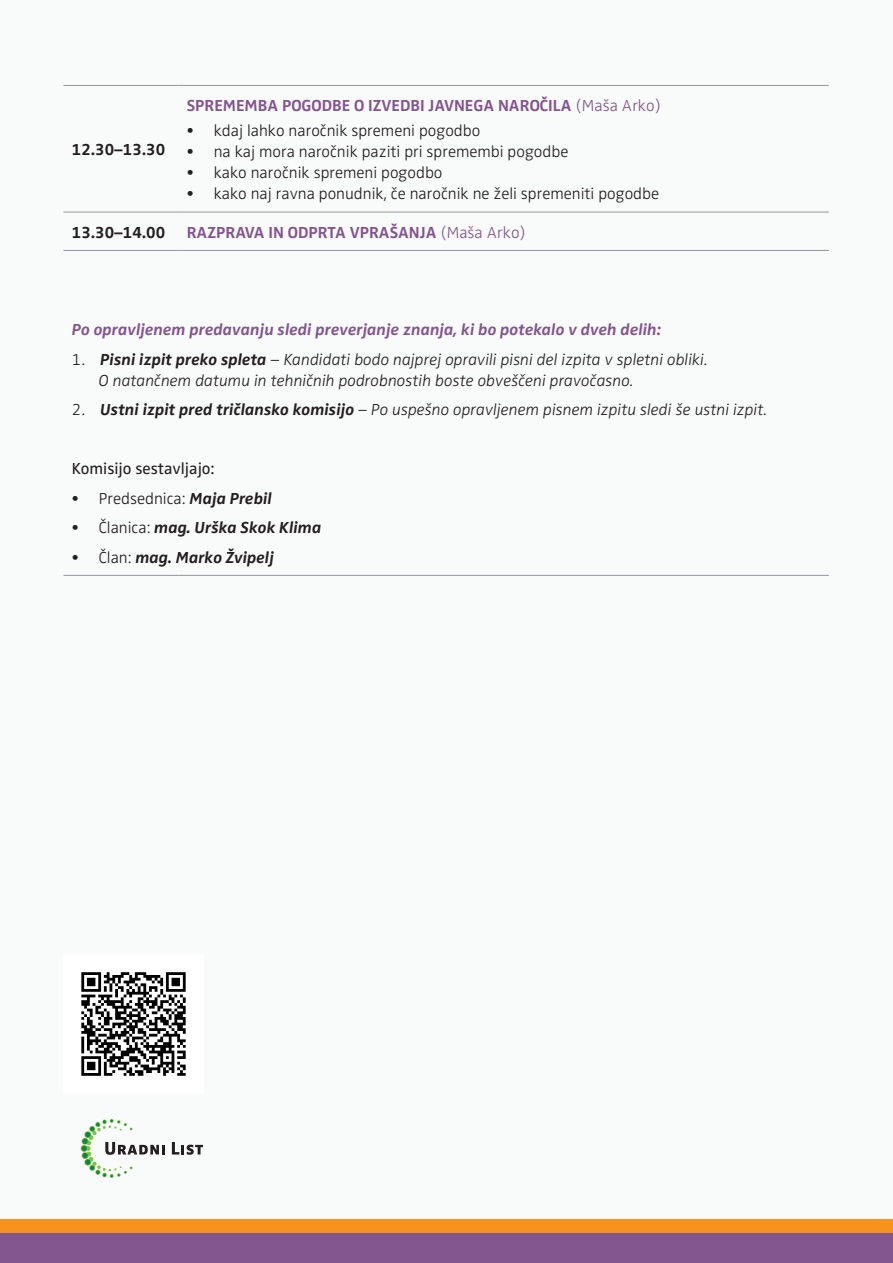
<style>
.page{position:relative;width:893px;height:1263px;background:#f9fafa}
.page>*{position:absolute;margin:0;border:0;box-sizing:border-box;transform-origin:0 0}
.t1{font:italic 300 16.5px/21px "Zwo Pro";color:#231f20}
.t2{font:300 16.5px "Zwo Pro";color:#231f20}
.t3{font:700 16.5px "Zwo Pro";color:#83558e}
.t4{font:italic 700 16.5px "Zwo Pro";color:#83558e}
.t5{font:italic 700 16.5px "Zwo Pro";color:#231f20}
.t6{font:700 16.5px "Zwo Pro";color:#231f20}
.t7{font:16.5px "Zwo Pro";color:#231f20}
.s1{font-weight:300}
.s2{font-style:normal}
.s3{font-weight:700}
.s4{font-weight:700;font-style:italic}
.s5{font-weight:300;font-style:normal}
</style>
<div class="page">
<div style="left:0;top:1219px;width:893px;height:39px;background:#f7931d"></div>
<div style="left:0;top:1233px;width:893px;height:30px;background:#83558e"></div>
<hr style="left:63px;top:85px;width:115px;height:1px;background:#939598">
<hr style="left:178px;top:85px;width:651px;height:1px;background:#939598">
<hr style="left:63px;top:212px;width:115px;height:1px;background:#939598">
<hr style="left:178px;top:212px;width:651px;height:1px;background:#939598">
<hr style="left:63px;top:250px;width:115px;height:1px;background:#939598">
<hr style="left:178px;top:250px;width:651px;height:1px;background:#939598">
<hr style="left:63px;top:575px;width:115px;height:1px;background:#939598">
<hr style="left:178px;top:575px;width:651px;height:1px;background:#939598">
<svg style="left:172px;top:1142px;width:31px;height:13px"></svg>
<svg style="left:81px;top:1119px;width:84px;height:59px"></svg>
<img style="left:81px;top:972px;width:105px;height:104px">
<p class="t6" style="left:72px;top:140px;width:95px">12.30–13.30</p>
<p class="t3" style="left:187px;top:96px;width:476px">SPREMEMBA POGODBE O IZVEDBI JAVNEGA NAROČILA <span class="s1">(Maša Arko)</span></p>
<p class="t2" style="left:187px;top:121px;width:295px">• kdaj lahko naročnik spremeni pogodbo</p>
<p class="t2" style="left:187px;top:142px;width:383px">• na kaj mora naročnik paziti pri spremembi pogodbe</p>
<p class="t2" style="left:187px;top:163px;width:257px">• kako naročnik spremeni pogodbo</p>
<p class="t2" style="left:187px;top:184px;width:474px">• kako naj ravna ponudnik, če naročnik ne želi spremeniti pogodbe</p>
<p class="t6" style="left:72px;top:222px;width:95px">13.30–14.00</p>
<p class="t3" style="left:187px;top:222px;width:341px">RAZPRAVA IN ODPRTA VPRAŠANJA <span class="s1">(Maša Arko)</span></p>
<p class="t4" style="left:72px;top:320px;width:591px">Po opravljenem predavanju sledi preverjanje znanja, ki bo potekalo v dveh delih:</p>
<p class="t1" style="left:99px;top:349px;width:610px;text-indent:-27px"><span class="s2">1.</span> <span class="s3">Pisni izpit preko spleta</span> – Kandidati bodo najprej opravili pisni del izpita v spletni obliki.<br>O natančnem datumu in tehničnih podrobnostih boste obveščeni pravočasno.</p>
<p class="t1" style="left:72px;top:399px;width:697px"><span class="s2">2.</span> <span class="s3">Ustni izpit pred tričlansko komisijo</span> – Po uspešno opravljenem pisnem izpitu sledi še ustni izpit.</p>
<p class="t7" style="left:72px;top:459px;width:144px">Komisijo sestavljajo:</p>
<p class="t2" style="left:72px;top:489px;width:202px">• Predsednica: <span class="s4">Maja Prebil</span></p>
<p class="t5" style="left:72px;top:518px;width:251px"><span class="s5">• Članica:</span> mag. Urška Skok Klima</p>
<p class="t5" style="left:72px;top:547px;width:203px"><span class="s5">• Član:</span> mag. Marko Žvipelj</p>
</div>
